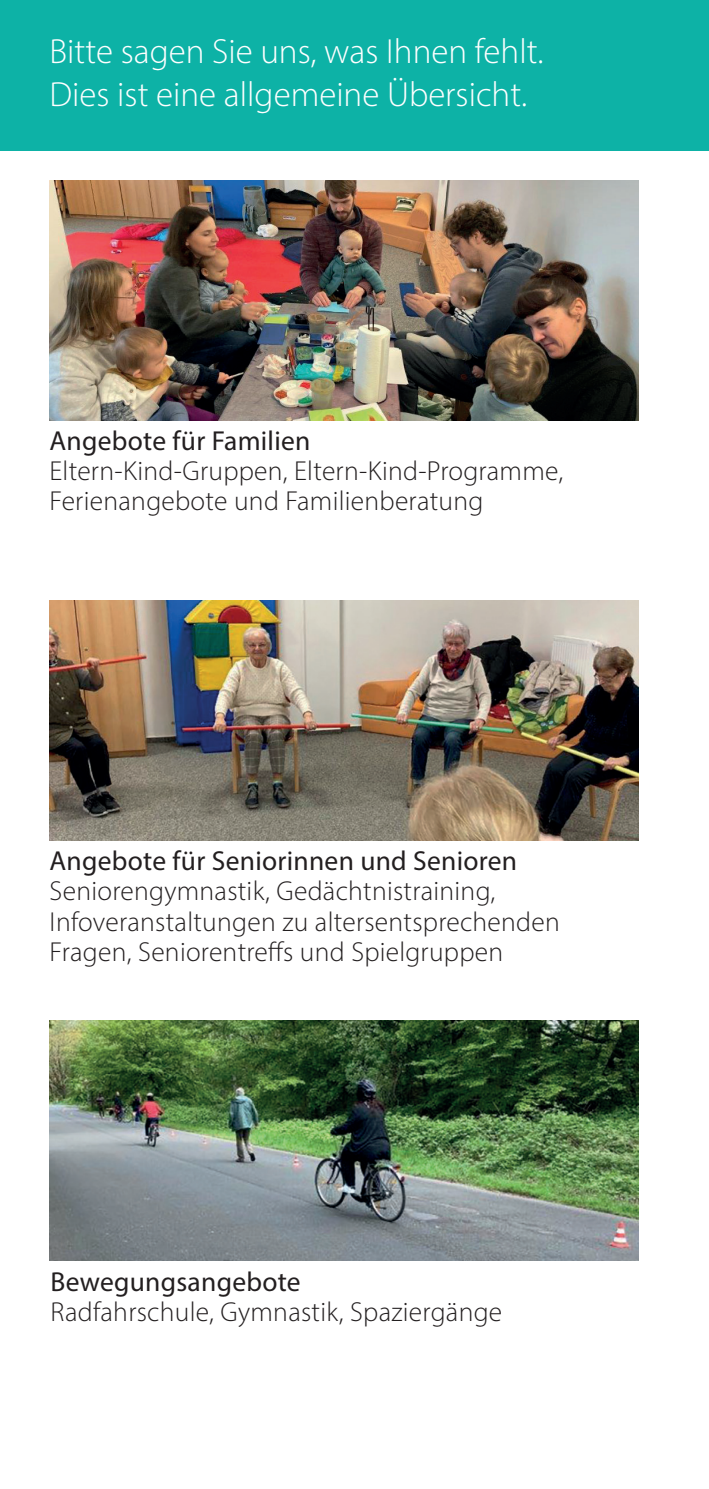
<style>
.page{position:relative;width:709px;height:1489px;background:#fff}
.page>*{position:absolute;margin:0;border:0;box-sizing:border-box;transform-origin:0 0}
.p_weiß_Hinweis_Innenteil{font:300 35px "Myriad Pro";color:#fff}
.Fließ_11_pt{font:300 27.5px/30px "Myriad Pro";letter-spacing:.01em;color:#231f20}
.t1{font:27.5px "Myriad Pro";letter-spacing:.01em;color:#231f20}
</style>
<div class="page">
<div style="left:0;top:0;width:709px;height:150px;background:#0db2a6"></div>
<img style="left:50px;top:180px;width:588px;height:240px">
<img style="left:50px;top:600px;width:588px;height:240px">
<img style="left:50px;top:1020px;width:588px;height:240px">
<p class="p_weiß_Hinweis_Innenteil" style="left:50px;top:31px;width:495px">Bitte sagen Sie uns, was Ihnen fehlt.</p>
<p class="p_weiß_Hinweis_Innenteil" style="left:50px;top:73px;width:479px">Dies ist eine allgemeine Übersicht.</p>
<h2 class="t1" style="left:50px;top:424px;width:262px">Angebote für Familien</h2>
<p class="Fließ_11_pt" style="left:50px;top:456px;width:515px">Eltern-Kind-Gruppen, Eltern-Kind-Programme,<br>Ferienangebote und Familienberatung</p>
<h2 class="t1" style="left:50px;top:844px;width:469px">Angebote für Seniorinnen und Senioren</h2>
<p class="Fließ_11_pt" style="left:50px;top:876px;width:512px">Seniorengymnastik, Gedächtnistraining,<br>Infoveranstaltungen zu altersentsprechenden<br>Fragen, Seniorentreffs und Spielgruppen</p>
<h2 class="t1" style="left:50px;top:1264px;width:252px">Bewegungsangebote</h2>
<p class="Fließ_11_pt" style="left:50px;top:1296px;width:453px">Radfahrschule, Gymnastik, Spaziergänge</p>
</div>
